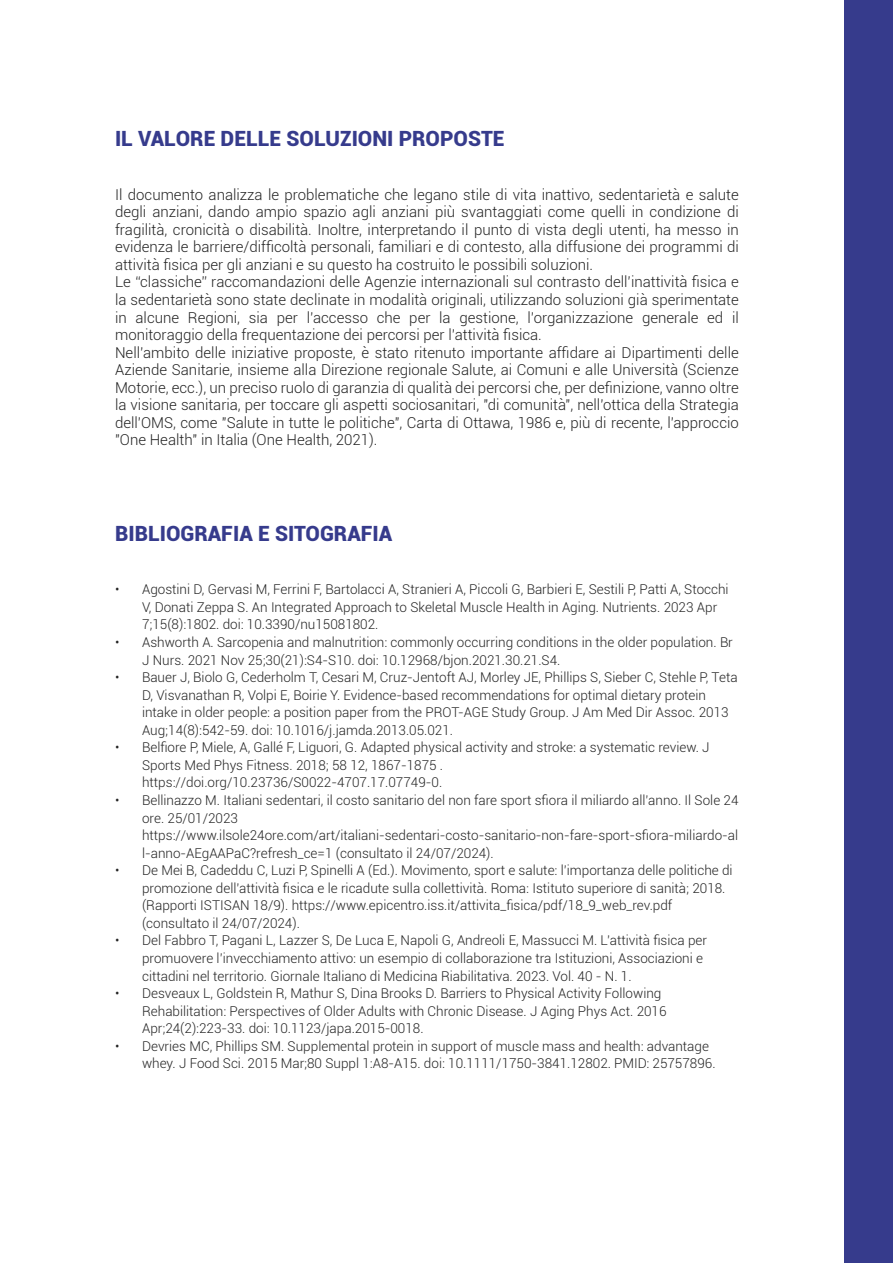
<style>
.page{position:relative;width:893px;height:1263px;background:#fff}
.page>*{position:absolute;margin:0;border:0;box-sizing:border-box;transform-origin:0 0}
.t1{font:900 21px "Roboto";color:#363b8c}
.t2{font:300 15px/17.5px "Roboto";color:#232323}
.t3{font:300 13.5px/17.5px "Roboto";color:#232323}
</style>
<div class="page">
<div style="left:844px;top:0;width:49px;height:1263px;background:#363b8c"></div>
<h1 class="t1" style="left:115px;top:124px;width:391px">IL VALORE DELLE SOLUZIONI PROPOSTE</h1>
<p class="t2" style="left:115px;top:185px;width:625px">Il documento analizza le problematiche che legano stile di vita inattivo, sedentarietà e salute degli anziani, dando ampio spazio agli anziani più svantaggiati come quelli in condizione di fragilità, cronicità o disabilità. Inoltre, interpretando il punto di vista degli utenti, ha messo in evidenza le barriere/difficoltà personali, familiari e di contesto, alla diffusione dei programmi di attività fisica per gli anziani e su questo ha costruito le possibili soluzioni.<br>Le “classiche” raccomandazioni delle Agenzie internazionali sul contrasto dell’inattività fisica e la sedentarietà sono state declinate in modalità originali, utilizzando soluzioni già sperimentate in alcune Regioni, sia per l’accesso che per la gestione, l’organizzazione generale ed il monitoraggio della frequentazione dei percorsi per l’attività fisica.<br>Nell’ambito delle iniziative proposte, è stato ritenuto importante affidare ai Dipartimenti delle Aziende Sanitarie, insieme alla Direzione regionale Salute, ai Comuni e alle Università (Scienze Motorie, ecc.), un preciso ruolo di garanzia di qualità dei percorsi che, per definizione, vanno oltre la visione sanitaria, per toccare gli aspetti sociosanitari, "di comunità", nell'ottica della Strategia dell'OMS, come "Salute in tutte le politiche", Carta di Ottawa, 1986 e, più di recente, l'approccio "One Health" in Italia (One Health, 2021).</p>
<h1 class="t1" style="left:115px;top:518px;width:279px">BIBLIOGRAFIA E SITOGRAFIA</h1>
<p class="t3" style="left:142px;top:580px;width:588px;text-indent:-27px">• Agostini D, Gervasi M, Ferrini F, Bartolacci A, Stranieri A, Piccoli G, Barbieri E, Sestili P, Patti A, Stocchi<br>V, Donati Zeppa S. An Integrated Approach to Skeletal Muscle Health in Aging. Nutrients. 2023 Apr<br>7;15(8):1802. doi: 10.3390/nu15081802.</p>
<p class="t3" style="left:142px;top:633px;width:592px;text-indent:-27px">• Ashworth A. Sarcopenia and malnutrition: commonly occurring conditions in the older population. Br<br>J Nurs. 2021 Nov 25;30(21):S4-S10. doi: 10.12968/bjon.2021.30.21.S4.</p>
<p class="t3" style="left:142px;top:668px;width:597px;text-indent:-27px">• Bauer J, Biolo G, Cederholm T, Cesari M, Cruz-Jentoft AJ, Morley JE, Phillips S, Sieber C, Stehle P, Teta D, Visvanathan R, Volpi E, Boirie Y. Evidence-based recommendations for optimal dietary protein intake in older people: a position paper from the PROT-AGE Study Group. J Am Med Dir Assoc. 2013<br>Aug;14(8):542-59. doi: 10.1016/j.jamda.2013.05.021.</p>
<p class="t3" style="left:142px;top:738px;width:569px;text-indent:-27px">• Belfiore P, Miele, A, Gallé F, Liguori, G. Adapted physical activity and stroke: a systematic review. J<br>Sports Med Phys Fitness. 2018; 58 12, 1867-1875 . https://doi.org/10.23736/S0022-4707.17.07749-0.</p>
<p class="t3" style="left:142px;top:791px;width:598px;text-indent:-27px">• Bellinazzo M. Italiani sedentari, il costo sanitario del non fare sport sfiora il miliardo all’anno. Il Sole 24 ore. 25/01/2023 https://www.ilsole24ore.com/art/italiani-sedentari-costo-sanitario-non-fare-sport-sfiora-miliardo-al l-anno-AEgAAPaC?refresh_ce=1 (consultato il 24/07/2024).</p>
<p class="t3" style="left:142px;top:861px;width:592px;text-indent:-27px">• De Mei B, Cadeddu C, Luzi P, Spinelli A (Ed.). Movimento, sport e salute: l’importanza delle politiche di promozione dell’attività fisica e le ricadute sulla collettività. Roma: Istituto superiore di sanità; 2018. (Rapporti ISTISAN 18/9). https://www.epicentro.iss.it/attivita_fisica/pdf/18_9_web_rev.pdf (consultato il 24/07/2024).</p>
<p class="t3" style="left:142px;top:931px;width:567px;text-indent:-27px">• Del Fabbro T, Pagani L, Lazzer S, De Luca E, Napoli G, Andreoli E, Massucci M. L’attività fisica per promuovere l’invecchiamento attivo: un esempio di collaborazione tra Istituzioni, Associazioni e cittadini nel territorio. Giornale Italiano di Medicina Riabilitativa. 2023. Vol. 40 - N. 1.</p>
<p class="t3" style="left:142px;top:984px;width:526px;text-indent:-27px">• Desveaux L, Goldstein R, Mathur S, Dina Brooks D. Barriers to Physical Activity Following<br>Rehabilitation: Perspectives of Older Adults with Chronic Disease. J Aging Phys Act. 2016<br>Apr;24(2):223-33. doi: 10.1123/japa.2015-0018.</p>
<p class="t3" style="left:142px;top:1037px;width:575px;text-indent:-27px">• Devries MC, Phillips SM. Supplemental protein in support of muscle mass and health: advantage whey. J Food Sci. 2015 Mar;80 Suppl 1:A8-A15. doi: 10.1111/1750-3841.12802. PMID: 25757896.</p>
</div>
